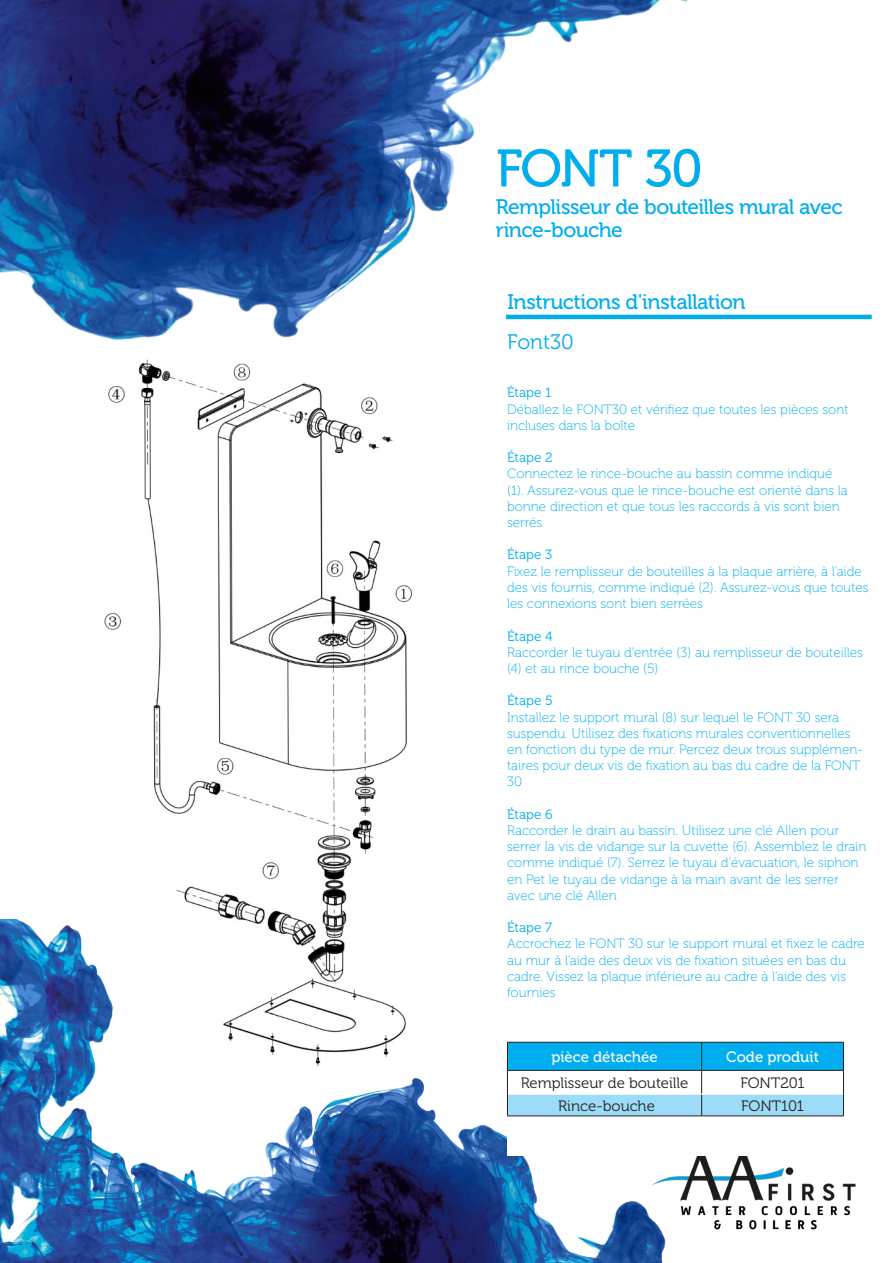
<style>
.page{position:relative;width:893px;height:1263px;background:#fff}
.page>*{position:absolute;margin:0;border:0;box-sizing:border-box;transform-origin:0 0}
.t1{font:52.5px "Museo 500";letter-spacing:-.04em;color:#00aeef}
.t2{font:21px/22.5px "Museo 500";letter-spacing:-.025em;color:#00aeef}
.t3{font:21px "Museo 300";color:#00aeef}
.t4{font:15px "Museo 300";color:#231f20}
.t5{font:15px "Museo 500";color:#fefcfd}
.t6{font:15px "Museo 500";color:#fff}
.t7{font:13.5px/16.2px "Museo 100";color:#00aeef}
.t8{font:13.5px "Museo 300";color:#00aeef}
</style>
<div class="page">
<img style="left:104px;top:499px;width:309px;height:421px">
<img style="left:0;top:920px;width:726px;height:343px">
<img style="left:0;top:0;width:738px;height:499px">
<hr style="left:506px;top:315px;width:366px;height:4px;background:#00aeef">
<img style="left:642px;top:1155px;width:214px;height:87px">
<div style="left:507px;top:1042px;width:386px;height:113px;background:#fff"></div>
<svg style="left:507px;top:1042px;width:337px;height:74px"></svg>
<hr style="left:507px;top:1070px;width:195px;height:1px;background:#231f20">
<hr style="left:702px;top:1070px;width:142px;height:1px;background:#231f20">
<p class="t1" style="left:496px;top:140px;width:209px">FONT 30</p>
<p class="t2" style="left:496px;top:196px;width:348px">Remplisseur de bouteilles mural avec rince-bouche</p>
<p class="t2" style="left:507px;top:291px;width:240px">Instructions d'installation</p>
<p class="t3" style="left:507px;top:330px;width:68px">Font30</p>
<p class="t8" style="left:507px;top:386px;width:46px">Étape 1</p>
<p class="t7" style="left:507px;top:401px;width:343px">Déballez le FONT30 et vérifiez que toutes les pièces sont incluses dans la boîte</p>
<p class="t8" style="left:507px;top:450px;width:47px">Étape 2</p>
<p class="t7" style="left:507px;top:466px;width:342px">Connectez le rince-bouche au bassin comme indiqué (1). Assurez-vous que le rince-bouche est orienté dans la bonne direction et que tous les raccords à vis sont bien serrés</p>
<p class="t8" style="left:507px;top:548px;width:47px">Étape 3</p>
<p class="t7" style="left:507px;top:563px;width:363px">Fixez le remplisseur de bouteilles à la plaque arrière, à l'aide des vis fournis, comme indiqué (2). Assurez-vous que toutes les connexions sont bien serrées</p>
<p class="t8" style="left:507px;top:629px;width:47px">Étape 4</p>
<p class="t7" style="left:507px;top:644px;width:357px">Raccorder le tuyau d'entrée (3) au remplisseur de bouteilles (4) et au rince bouche (5)</p>
<p class="t8" style="left:507px;top:693px;width:47px">Étape 5</p>
<p class="t7" style="left:507px;top:709px;width:358px">Installez le support mural (8) sur lequel le FONT 30 sera suspendu. Utilisez des fixations murales conventionnelles en fonction du type de mur. Percez deux trous supplémen&shy;taires pour deux vis de fixation au bas du cadre de la FONT 30</p>
<p class="t8" style="left:507px;top:807px;width:47px">Étape 6</p>
<p class="t7" style="left:507px;top:822px;width:361px">Raccorder le drain au bassin. Utilisez une clé Allen pour serrer la vis de vidange sur la cuvette (6). Assemblez le drain comme indiqué (7). Serrez le tuyau d'évacuation, le siphon en Pet le tuyau de vidange à la main avant de les serrer avec une clé Allen</p>
<p class="t8" style="left:507px;top:920px;width:47px">Étape 7</p>
<p class="t7" style="left:507px;top:936px;width:359px">Accrochez le FONT 30 sur le support mural et fixez le cadre au mur à l'aide des deux vis de fixation situées en bas du cadre. Vissez la plaque inférieure au cadre à l'aide des vis fournies</p>
<p class="t5" style="left:551px;top:1048px;width:108px">pièce détachée</p>
<p class="t6" style="left:726px;top:1048px;width:94px">Code produit</p>
<p class="t4" style="left:521px;top:1075px;width:169px">Remplisseur de bouteille</p>
<p class="t4" style="left:740px;top:1075px;width:66px">FONT201</p>
<p class="t4" style="left:558px;top:1097px;width:98px">Rince-bouche</p>
<p class="t4" style="left:741px;top:1097px;width:64px">FONT101</p>
</div>
